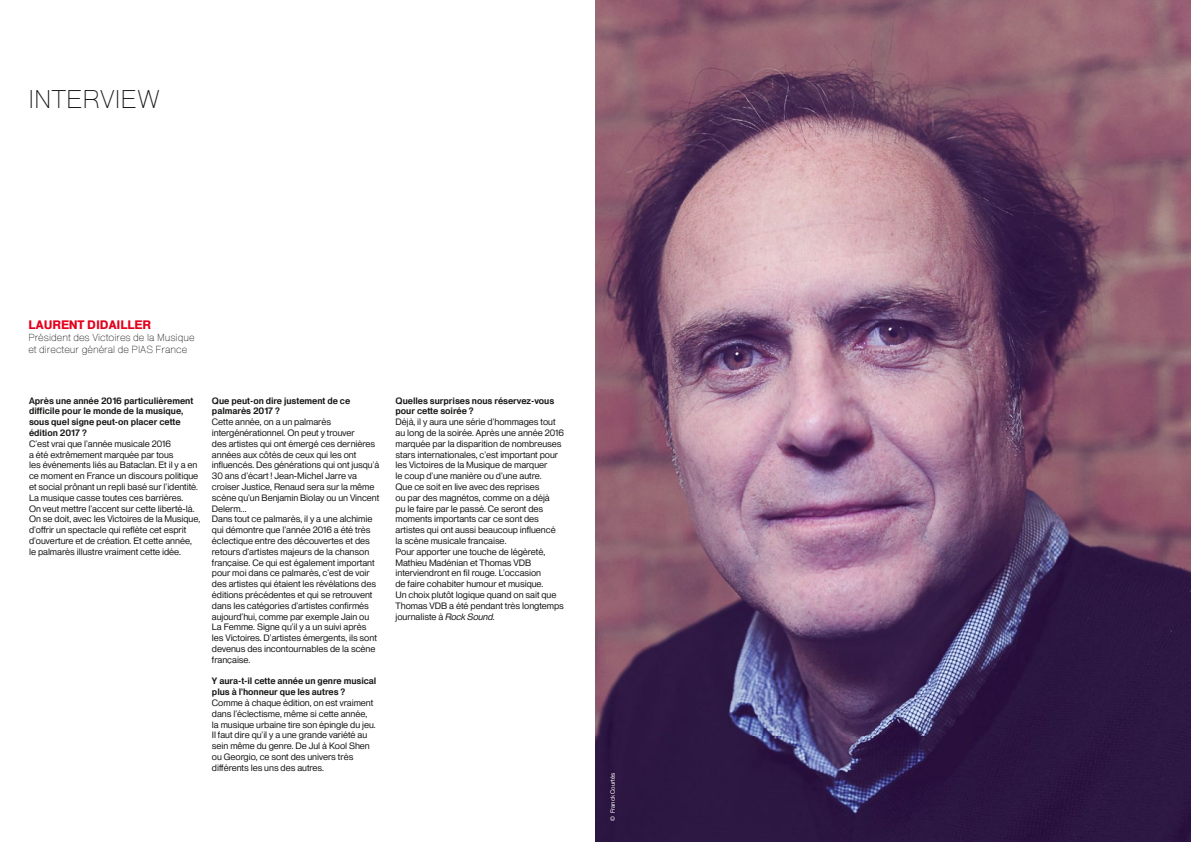
<style>
.page{position:relative;width:1191px;height:842px;background:#fff}
.page>*{position:absolute;margin:0;border:0;box-sizing:border-box;transform-origin:0 0}
.t1{font:100 25px "FTV Heldustry";color:#181716}
.t2{font:900 12px "FTV Heldustry";color:#e4001d}
.t3{font:100 10px/12px "FTV Heldustry";color:#181716}
.t4{font:9px/10.8px "FTV Heldustry";color:#181716}
.t5{font:600 9px/10.8px "FTV Heldustry";color:#181716}
.t6{font:6px "FTV Heldustry";color:#fff}
.s1{font-style:italic}
</style>
<div class="page">
<img style="left:595px;top:0;width:596px;height:842px">
<h1 class="t1" style="left:28px;top:84px;width:133px">INTERVIEW</h1>
<h2 class="t2" style="left:28px;top:318px;width:124px">LAURENT DIDAILLER</h2>
<p class="t3" style="left:28px;top:332px;width:168px">Président des Victoires de la Musique et directeur général de PIAS France</p>
<p class="t5" style="left:29px;top:395px;width:166px">Après une année 2016 particulièrement difficile pour le monde de la musique, sous quel signe peut-on placer cette édition 2017 ?</p>
<p class="t4" style="left:29px;top:438px;width:173px">C’est vrai que l’année musicale 2016<br>a été extrêmement marquée par tous<br>les événements liés au Bataclan. Et il y a en ce moment en France un discours politique et social prônant un repli basé sur l’identité.<br>La musique casse toutes ces barrières.<br>On veut mettre l’accent sur cette liberté-là.<br>On se doit, avec les Victoires de la Musique, d’offrir un spectacle qui reflète cet esprit d’ouverture et de création. Et cette année, le palmarès illustre vraiment cette idée.</p>
<p class="t5" style="left:212px;top:395px;width:140px">Que peut-on dire justement de ce palmarès 2017 ?</p>
<p class="t4" style="left:212px;top:416px;width:169px">Cette année, on a un palmarès intergénérationnel. On peut y trouver<br>des artistes qui ont émergé ces dernières années aux côtés de ceux qui les ont influencés. Des générations qui ont jusqu’à 30 ans d’écart ! Jean-Michel Jarre va croiser Justice, Renaud sera sur la même scène qu’un Benjamin Biolay ou un Vincent Delerm…<br>Dans tout ce palmarès, il y a une alchimie qui démontre que l’année 2016 a été très éclectique entre des découvertes et des retours d’artistes majeurs de la chanson française. Ce qui est également important pour moi dans ce palmarès, c’est de voir des artistes qui étaient les révélations des éditions précédentes et qui se retrouvent dans les catégories d’artistes confirmés aujourd’hui, comme par exemple Jain ou La Femme. Signe qu’il y a un suivi après les Victoires. D’artistes émergents, ils sont devenus des incontournables de la scène française.</p>
<p class="t5" style="left:212px;top:676px;width:166px">Y aura-t-il cette année un genre musical plus à l’honneur que les autres ?</p>
<p class="t4" style="left:212px;top:697px;width:165px">Comme à chaque édition, on est vraiment dans l’éclectisme, même si cette année, la musique urbaine tire son épingle du jeu.<br>Il faut dire qu’il y a une grande variété au sein même du genre. De Jul à Kool Shen ou Georgio, ce sont des univers très différents les uns des autres.</p>
<p class="t5" style="left:395px;top:395px;width:160px">Quelles surprises nous réservez-vous pour cette soirée ?</p>
<p class="t4" style="left:395px;top:416px;width:170px">Déjà, il y aura une série d’hommages tout au long de la soirée. Après une année 2016 marquée par la disparition de nombreuses stars internationales, c’est important pour les Victoires de la Musique de marquer<br>le coup d’une manière ou d’une autre.<br>Que ce soit en live avec des reprises<br>ou par des magnétos, comme on a déjà<br>pu le faire par le passé. Ce seront des moments importants car ce sont des artistes qui ont aussi beaucoup influencé la scène musicale française.<br>Pour apporter une touche de légèreté, Mathieu Madénian et Thomas VDB interviendront en fil rouge. L’occasion<br>de faire cohabiter humour et musique.<br>Un choix plutôt logique quand on sait que Thomas VDB a été pendant très longtemps journaliste à <span class="s1">Rock Sound</span>.</p>
<p class="t6" style="left:609px;top:821px;width:50px;rotate:-90deg">© Franck Courtès</p>
</div>
